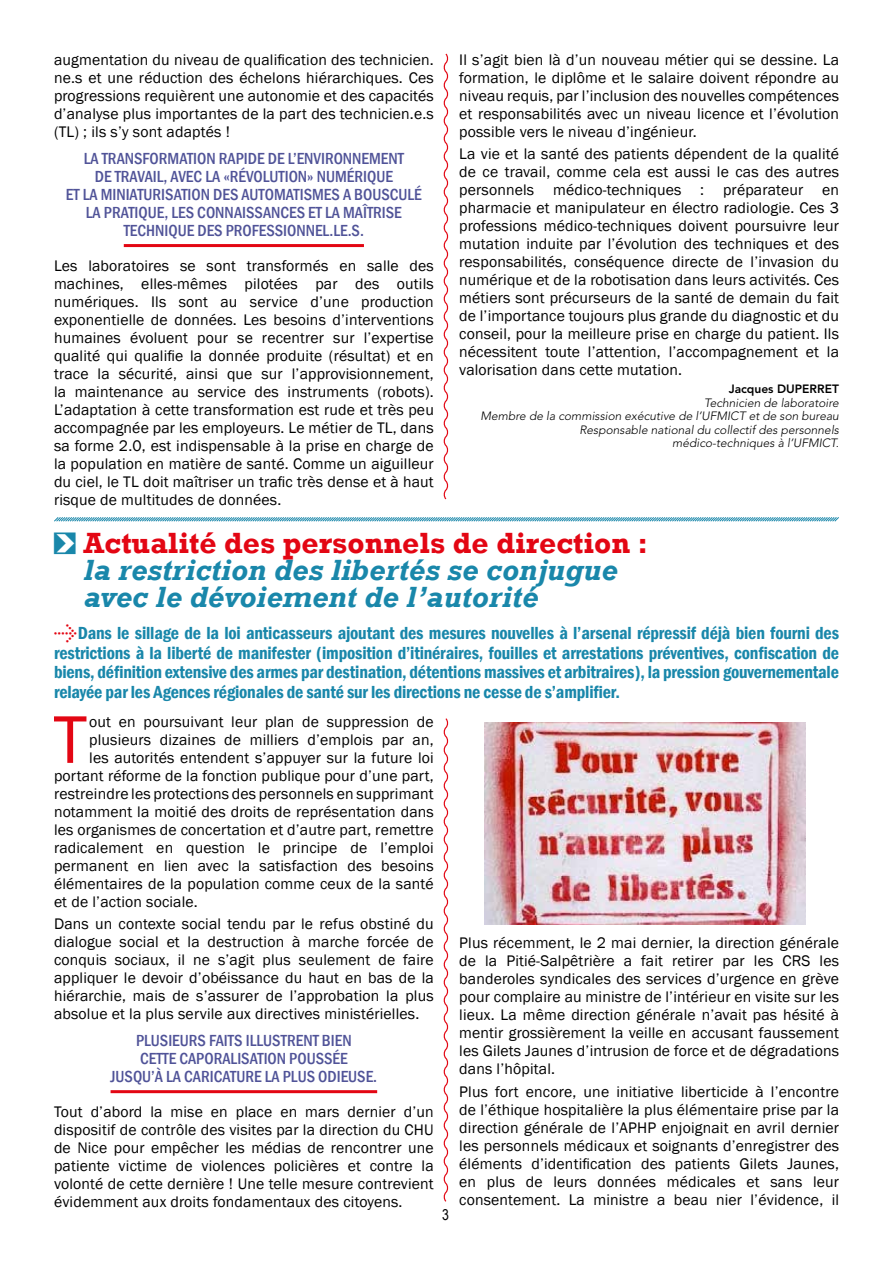
<style>
.page{position:relative;width:893px;height:1263px;background:#fff}
.page>*{position:absolute;margin:0;border:0;box-sizing:border-box;transform-origin:0 0}
.t1{font:69.75px "Franklin Gothic";color:#e30613}
.t2{font:italic 700 30px/27px "Rockwell";color:#1987aa}
.t3{font:600 condensed 18px/19.5px "Franklin Gothic";letter-spacing:-.01em;color:#1987aa;text-align:justify}
.t4{font:500 condensed 16.5px/18px "Franklin Gothic";color:#505398;text-align:center}
.t5{font:15.75px/18px "Franklin Gothic";letter-spacing:.01em;color:#000;text-align:justify}
.t6{font:15px "Arial Narrow";color:#000}
.t7{font:italic 300 12px/13.5px "Avenir LT Std";color:#000;text-align:right}
.t8{font:800 12px "Avenir LT Std";color:#000}
.s1{font-family:"Arrowstfb";font-weight:400;font-style:normal;font-size:21px}
.s2{font-style:normal;color:#e30613}
.s3{font-family:"Arrowstfb";font-weight:400;font-stretch:normal;color:#e30613}
</style>
<div class="page">
<hr style="left:111px;top:1090px;width:266px;height:3px;background:#e30613">
<hr style="left:124px;top:244px;width:240px;height:3px;background:#e30613">
<svg style="left:443px;top:53px;width:6px;height:447px"></svg>
<svg style="left:54px;top:517px;width:785px;height:5px;background:#8ec3d5"></svg>
<svg style="left:443px;top:718px;width:6px;height:484px"></svg>
<img style="left:485px;top:723px;width:320px;height:201px">
<p class="t5" style="left:54px;top:51px;width:381px">augmentation du niveau de qualification des technicien. ne.s et une réduction des échelons hiérarchiques. Ces progressions requièrent une autonomie et des capacités d’analyse plus importantes de la part des technicien.e.s (TL) ; ils s’y sont adaptés !</p>
<p class="t4" style="left:66px;top:149px;width:358px">LA TRANSFORMATION RAPIDE DE L’ENVIRONNEMENT<br>DE TRAVAIL, AVEC LA «RÉVOLUTION» NUMÉRIQUE<br>ET LA MINIATURISATION DES AUTOMATISMES A BOUSCULÉ LA PRATIQUE, LES CONNAISSANCES ET LA MAÎTRISE TECHNIQUE DES PROFESSIONNEL.LE.S.</p>
<p class="t5" style="left:54px;top:257px;width:381px">Les laboratoires se sont transformés en salle des machines, elles-mêmes pilotées par des outils numériques. Ils sont au service d’une production exponentielle de données. Les besoins d’interventions humaines évoluent pour se recentrer sur l’expertise qualité qui qualifie la donnée produite (résultat) et en trace la sécurité, ainsi que sur l’approvisionnement, la maintenance au service des instruments (robots).<br>L’adaptation à cette transformation est rude et très peu accompagnée par les employeurs. Le métier de TL, dans sa forme 2.0, est indispensable à la prise en charge de la population en matière de santé. Comme un aiguilleur du ciel, le TL doit maîtriser un trafic très dense et à haut risque de multitudes de données.</p>
<p class="t5" style="left:459px;top:51px;width:381px">Il s’agit bien là d’un nouveau métier qui se dessine. La formation, le diplôme et le salaire doivent répondre au niveau requis, par l’inclusion des nouvelles compétences et responsabilités avec un niveau licence et l’évolution possible vers le niveau d’ingénieur.</p>
<p class="t5" style="left:459px;top:145px;width:381px">La vie et la santé des patients dépendent de la qualité de ce travail, comme cela est aussi le cas des autres personnels médico-techniques : préparateur en pharmacie et manipulateur en électro radiologie. Ces 3 professions médico-techniques doivent poursuivre leur mutation induite par l’évolution des techniques et des responsabilités, conséquence directe de l’invasion du numérique et de la robotisation dans leurs activités. Ces métiers sont précurseurs de la santé de demain du fait de l’importance toujours plus grande du diagnostic et du conseil, pour la meilleure prise en charge du patient. Ils nécessitent toute l’attention, l’accompagnement et la valorisation dans cette mutation.</p>
<p class="t8" style="left:729px;top:382px;width:112px">Jacques DUPERRET</p>
<p class="t7" style="left:481px;top:396px;width:360px">Technicien de laboratoire<br>Membre de la commission exécutive de l’UFMICT et de son bureau Responsable national du collectif des personnels médico-techniques à l’UFMICT.</p>
<h2 class="t2" style="left:84px;top:530px;width:566px;text-indent:-30px"><span class="s1">F</span> <span class="s2">Actualité des personnels de direction : </span>la restriction des libertés se conjugue avec le dévoiement de l’autorité</h2>
<p class="t3" style="left:54px;top:623px;width:787px"><span class="s3">G</span>Dans le sillage de la loi anticasseurs ajoutant des mesures nouvelles à l’arsenal répressif déjà bien fourni des restrictions à la liberté de manifester (imposition d’itinéraires, fouilles et arrestations préventives, confiscation de biens, définition extensive des armes par destination, détentions massives et arbitraires), la pression gouvernementale relayée par les Agences régionales de santé sur les directions ne cesse de s’amplifier.</p>
<h1 class="t1" style="left:53px;top:696px;width:35px">T</h1>
<p class="t5" style="left:89px;top:713px;width:346px">out en poursuivant leur plan de suppression de</p>
<p class="t5" style="left:89px;top:731px;width:346px">plusieurs dizaines de milliers d’emplois par an,</p>
<p class="t5" style="left:89px;top:749px;width:346px">les autorités entendent s’appuyer sur la future loi</p>
<p class="t5" style="left:54px;top:767px;width:381px">portant réforme de la fonction publique pour d’une part,</p>
<p class="t5" style="left:54px;top:785px;width:381px">restreindre les protections des personnels en supprimant</p>
<p class="t5" style="left:54px;top:803px;width:381px">notamment la moitié des droits de représentation dans</p>
<p class="t5" style="left:54px;top:821px;width:381px">les organismes de concertation et d’autre part, remettre</p>
<p class="t5" style="left:54px;top:839px;width:381px">radicalement en question le principe de l’emploi</p>
<p class="t5" style="left:54px;top:857px;width:381px">permanent en lien avec la satisfaction des besoins</p>
<p class="t5" style="left:54px;top:875px;width:381px">élémentaires de la population comme ceux de la santé</p>
<p class="t5" style="left:54px;top:893px;width:145px">et de l’action sociale.</p>
<p class="t5" style="left:54px;top:915px;width:381px">Dans un contexte social tendu par le refus obstiné du dialogue social et la destruction à marche forcée de conquis sociaux, il ne s’agit plus seulement de faire appliquer le devoir d’obéissance du haut en bas de la hiérarchie, mais de s’assurer de l’approbation la plus absolue et la plus servile aux directives ministérielles.</p>
<p class="t4" style="left:111px;top:1031px;width:268px">PLUSIEURS FAITS ILLUSTRENT BIEN<br>CETTE CAPORALISATION POUSSÉE<br>JUSQU’À LA CARICATURE LA PLUS ODIEUSE.</p>
<p class="t5" style="left:54px;top:1103px;width:381px">Tout d’abord la mise en place en mars dernier d’un dispositif de contrôle des visites par la direction du CHU de Nice pour empêcher les médias de rencontrer une patiente victime de violences policières et contre la volonté de cette dernière ! Une telle mesure contrevient évidemment aux droits fondamentaux des citoyens.</p>
<p class="t6" style="left:442px;top:1203px;width:8px">3</p>
<p class="t5" style="left:459px;top:934px;width:381px">Plus récemment, le 2 mai dernier, la direction générale de la Pitié-Salpêtrière a fait retirer par les CRS les banderoles syndicales des services d’urgence en grève pour complaire au ministre de l’intérieur en visite sur les lieux. La même direction générale n’avait pas hésité à mentir grossièrement la veille en accusant faussement les Gilets Jaunes d’intrusion de force et de dégradations dans l’hôpital.</p>
<p class="t5" style="left:459px;top:1083px;width:381px">Plus fort encore, une initiative liberticide à l’encontre de l’éthique hospitalière la plus élémentaire prise par la direction générale de l’APHP enjoignait en avril dernier les personnels médicaux et soignants d’enregistrer des éléments d’identification des patients Gilets Jaunes, en plus de leurs données médicales et sans leur consentement. La ministre a beau nier l’évidence, il</p>
</div>
